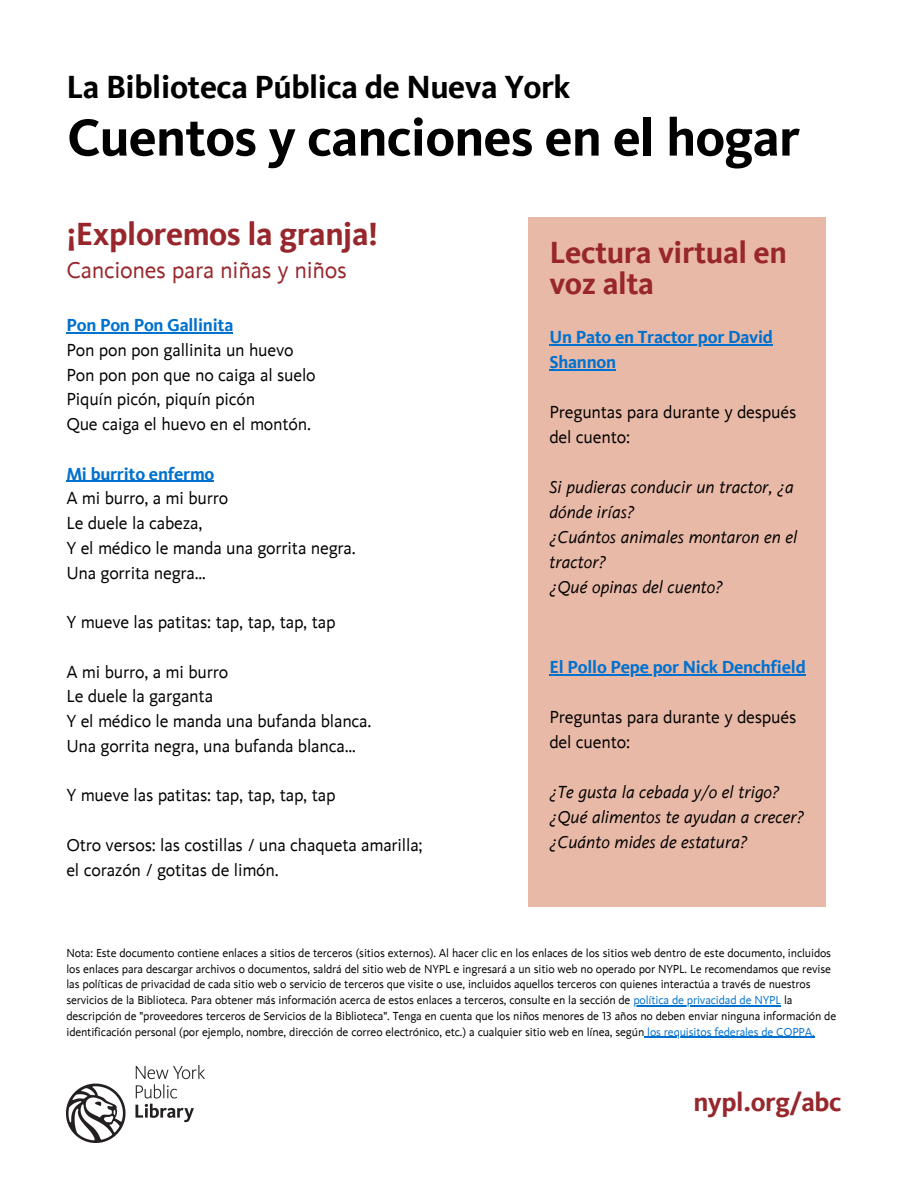
<style>
.page{position:relative;width:918px;height:1188px;background:#fff}
.page>*{position:absolute;margin:0;border:0;box-sizing:border-box;transform-origin:0 0}
.t1{font:700 54px "Kievitfor NYPL";color:#000}
.t2{font:700 33px "Kievitfor NYPL";color:#000}
.t3{font:700 33px "Kievitfor NYPL";color:#97272c}
.t4{font:700 31.5px/31px "Kievitfor NYPL";color:#97272c}
.t5{font:700 27px "Kievitfor NYPL";color:#97272c}
.t6{font:24px "Kievitfor NYPL";color:#97272c}
.t7{font:18px/24.8px "Kievitfor NYPL";color:#000}
.t8{font:italic 18px/25px "Kievitfor NYPL";color:#000}
.t9{font:700 18px/25px "Kievitfor NYPL";color:#0071ce}
.t10{font:12px/15.8px "Kievitfor NYPL";color:#000}
.s1{color:#0071ce}
</style>
<div class="page">
<img style="left:66px;top:1065px;width:139px;height:78px">
<div style="left:529px;top:217px;width:297px;height:690px;background:#e9b9a7"></div>
<hr style="left:66px;top:332px;width:167px;height:1px;background:#0071ce">
<hr style="left:66px;top:481px;width:148px;height:1px;background:#0071ce">
<hr style="left:549px;top:344px;width:224px;height:1px;background:#0071ce">
<hr style="left:549px;top:369px;width:67px;height:1px;background:#0071ce">
<hr style="left:549px;top:674px;width:257px;height:2px;background:#0071ce">
<hr style="left:633px;top:1005px;width:148px;height:1px;background:#0071ce">
<hr style="left:644px;top:1037px;width:171px;height:1px;background:#0071ce">
<h2 class="t2" style="left:66px;top:71px;width:505px">La Biblioteca Pública de Nueva York</h2>
<h1 class="t1" style="left:67px;top:111px;width:734px">Cuentos y canciones en el hogar</h1>
<h2 class="t3" style="left:66px;top:218px;width:313px">¡Exploremos la granja!</h2>
<h3 class="t6" style="left:66px;top:258px;width:282px">Canciones para niñas y niños</h3>
<h3 class="t9" style="left:66px;top:314px;width:168px">Pon Pon Pon Gallinita</h3>
<h3 class="t7" style="left:66px;top:339px;width:251px">Pon pon pon gallinita un huevo<br>Pon pon pon que no caiga al suelo<br>Piquín picón, piquín picón<br>Que caiga el huevo en el montón.</h3>
<h3 class="t9" style="left:66px;top:462px;width:149px">Mi burrito enfermo</h3>
<h3 class="t7" style="left:66px;top:487px;width:291px">A mi burro, a mi burro<br>Le duele la cabeza,<br>Y el médico le manda una gorrita negra.<br>Una gorrita negra…</h3>
<h3 class="t7" style="left:66px;top:611px;width:270px">Y mueve las patitas: tap, tap, tap, tap</h3>
<h3 class="t7" style="left:66px;top:661px;width:306px">A mi burro, a mi burro<br>Le duele la garganta<br>Y el médico le manda una bufanda blanca.<br>Una gorrita negra, una bufanda blanca…</h3>
<h3 class="t7" style="left:66px;top:784px;width:270px">Y mueve las patitas: tap, tap, tap, tap</h3>
<h3 class="t7" style="left:66px;top:834px;width:358px">Otro versos: las costillas / una chaqueta amarilla; el corazón / gotitas de limón.</h3>
<h3 class="t4" style="left:549px;top:239px;width:239px">Lectura virtual en voz alta</h3>
<h3 class="t9" style="left:549px;top:325px;width:225px">Un Pato en Tractor por David<br>Shannon</h3>
<h3 class="t7" style="left:549px;top:400px;width:248px">Preguntas para durante y después del cuento:</h3>
<h3 class="t8" style="left:549px;top:475px;width:250px">Si pudieras conducir un tractor, ¿a dónde irías?<br>¿Cuántos animales montaron en el tractor?<br>¿Qué opinas del cuento?</h3>
<h3 class="t9" style="left:549px;top:656px;width:258px">El Pollo Pepe por Nick Denchfield</h3>
<h3 class="t7" style="left:549px;top:706px;width:248px">Preguntas para durante y después del cuento:</h3>
<h3 class="t8" style="left:549px;top:781px;width:256px">¿Te gusta la cebada y/o el trigo? ¿Qué alimentos te ayudan a crecer? ¿Cuánto mides de estatura?</h3>
<p class="t10" style="left:66px;top:946px;width:771px">Nota: Este documento contiene enlaces a sitios de terceros (sitios externos). Al hacer clic en los enlaces de los sitios web dentro de este documento, incluidos los enlaces para descargar archivos o documentos, saldrá del sitio web de NYPL e ingresará a un sitio web no operado por NYPL. Le recomendamos que revise las políticas de privacidad de cada sitio web o servicio de terceros que visite o use, incluidos aquellos terceros con quienes interactúa a través de nuestros servicios de la Biblioteca. Para obtener más información acerca de estos enlaces a terceros, consulte en la sección de <span class="s1">política de privacidad de NYPL</span> la descripción de "proveedores terceros de Servicios de la Biblioteca". Tenga en cuenta que los niños menores de 13 años no deben enviar ninguna información de identificación personal (por ejemplo, nombre, dirección de correo electrónico, etc.) a cualquier sitio web en línea, según <span class="s1">los requisitos federales de COPPA.</span></p>
<h3 class="t5" style="left:693px;top:1089px;width:149px">nypl.org/abc</h3>
</div>
